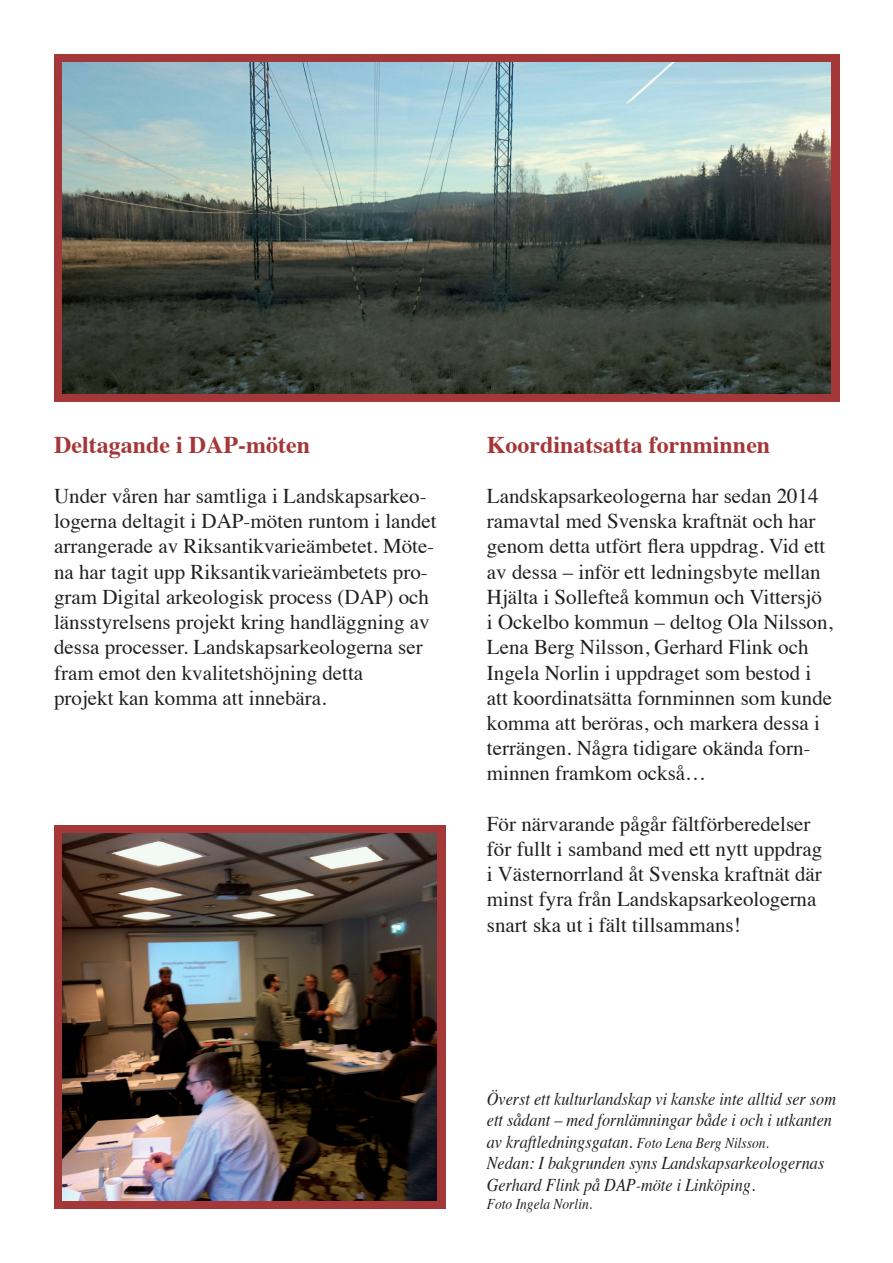
<style>
.page{position:relative;width:893px;height:1263px;background:#fff}
.page>*{position:absolute;margin:0;border:0;box-sizing:border-box;transform-origin:0 0}
.t1{font:700 24px "Times";color:#a43738}
.t2{font:21px/25.2px "Times";color:#231f20}
.t3{font:italic 18px/21.6px "Times";color:#231f20;scale:.9 1}
.t4{font:italic 15px "Times";color:#231f20;scale:.9 1}
.s1{font-size:15px}
</style>
<div class="page">
<svg style="left:54px;top:54px;width:785px;height:347px;background:#9c3e3f"></svg>
<div style="left:54px;top:825px;width:392px;height:384px;background:#a43738"></div>
<img style="left:63px;top:63px;width:767px;height:330px">
<img style="left:63px;top:833px;width:374px;height:367px">
<p class="t1" style="left:54px;top:422px;width:257px">Deltagande i DAP-möten</p>
<p class="t2" style="left:54px;top:482px;width:384px">Under våren har samtliga i Landskapsarkeo&shy;logerna deltagit i DAP-möten runtom i landet arrangerade av Riksantikvarieämbetet. Möte&shy;na har tagit upp Riksantikvarieämbetets pro&shy;gram Digital arkeologisk process (DAP) och länsstyrelsens projekt kring handläggning av dessa processer. Landskapsarkeologerna ser fram emot den kvalitetshöjning detta<br>projekt kan komma att innebära.</p>
<p class="t1" style="left:487px;top:422px;width:285px">Koordinatsatta fornminnen</p>
<p class="t2" style="left:487px;top:482px;width:347px">Landskapsarkeologerna har sedan 2014 ramavtal med Svenska kraftnät och har genom detta utfört flera uppdrag. Vid ett av dessa – inför ett ledningsbyte mellan Hjälta i Sollefteå kommun och Vittersjö i Ockelbo kommun – deltog Ola Nilsson, Lena Berg Nilsson, Gerhard Flink och Ingela Norlin i uppdraget som bestod i att koordinatsätta fornminnen som kunde komma att beröras, och markera dessa i terrängen. Några tidigare okända forn&shy;minnen framkom också…</p>
<p class="t2" style="left:487px;top:809px;width:337px">För närvarande pågår fältförberedelser för fullt i samband med ett nytt uppdrag i Västernorrland åt Svenska kraftnät där minst fyra från Landskapsarkeologerna snart ska ut i fält tillsammans!</p>
<p class="t3" style="left:487px;top:1087px;width:389px">Överst ett kulturlandskap vi kanske inte alltid ser som ett sådant – med fornlämningar både i och i utkanten av kraftledningsgatan. <span class="s1">Foto Lena Berg Nilsson.<br></span>Nedan: I bakgrunden syns Landskapsarkeologernas Gerhard Flink på DAP-möte i Linköping.</p>
<p class="t4" style="left:487px;top:1191px;width:119px">Foto Ingela Norlin.</p>
</div>
